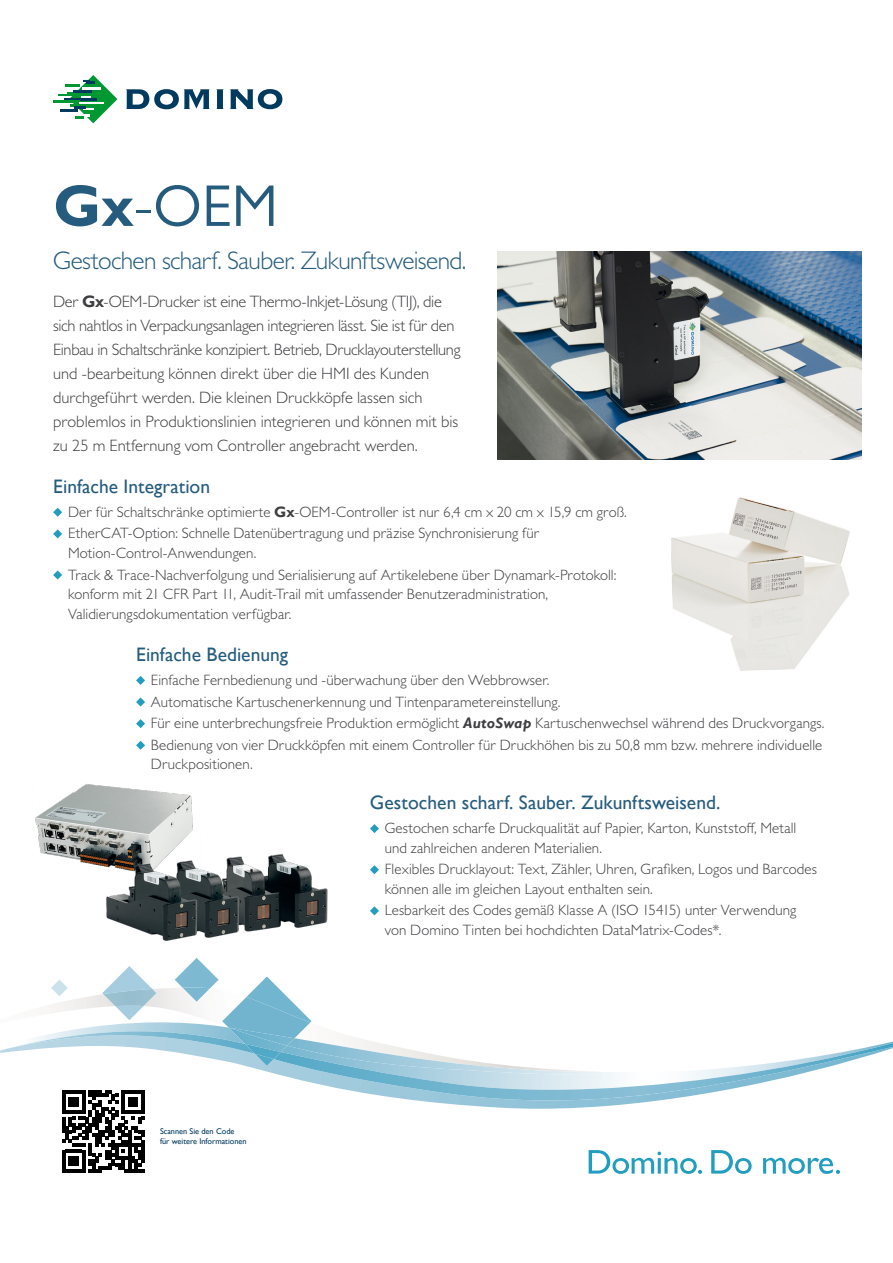
<style>
.page{position:relative;width:893px;height:1263px;background:#fff}
.page>*{position:absolute;margin:0;border:0;box-sizing:border-box;transform-origin:0 0}
.t1{font:59.25px "Gill Sans MT Pro";color:#255c7e}
.t2{font:300 25.5px "Gill Sans MT Pro";letter-spacing:-.025em;color:#255c7e}
.t3{font:19.5px "Gill Sans";color:#255c7e}
.t4{font:300 16.5px/24px "Gill Sans MT Pro";letter-spacing:-.005em;color:#3e3d40}
.t5{font:300 15px/21.6px "Gill Sans MT Pro";letter-spacing:.005em;color:#3e3d40}
.t6{font:8.25px/9.9px "Gill Sans";color:#003a5e}
.s1{font-family:"Gill Sans";font-weight:700}
.s2{font-family:"Gill Sans";font-weight:700;font-style:italic}
</style>
<div class="page">
<svg style="left:62px;top:1109px;width:83px;height:64px"></svg>
<svg style="left:217px;top:89px;width:6px;height:20px"></svg>
<svg style="left:230px;top:89px;width:52px;height:20px"></svg>
<svg style="left:126px;top:89px;width:83px;height:20px"></svg>
<hr style="left:53px;top:101px;width:27px;height:2px;background:#009833">
<svg style="left:58px;top:75px;width:59px;height:48px"></svg>
<img style="left:671px;top:497px;width:179px;height:174px">
<svg style="left:589px;top:1150px;width:251px;height:24px"></svg>
<svg style="left:62px;top:1100px;width:600px;height:9px"></svg>
<img style="left:62px;top:1041px;width:831px;height:59px">
<img style="left:0;top:706px;width:380px;height:365px">
<img style="left:497px;top:252px;width:365px;height:207px">
<svg style="left:53px;top:508px;width:9px;height:9px"></svg>
<svg style="left:53px;top:529px;width:9px;height:9px"></svg>
<svg style="left:53px;top:570px;width:9px;height:9px"></svg>
<svg style="left:136px;top:676px;width:9px;height:9px"></svg>
<svg style="left:136px;top:697px;width:9px;height:9px"></svg>
<svg style="left:136px;top:719px;width:9px;height:9px"></svg>
<svg style="left:136px;top:741px;width:9px;height:9px"></svg>
<svg style="left:370px;top:824px;width:9px;height:9px"></svg>
<svg style="left:370px;top:865px;width:9px;height:9px"></svg>
<svg style="left:370px;top:906px;width:9px;height:9px"></svg>
<h1 class="t1" style="left:53px;top:171px;width:227px"><span class="s1">Gx</span>-OEM</h1>
<h2 class="t2" style="left:53px;top:245px;width:415px">Gestochen scharf. Sauber. Zukunftsweisend.</h2>
<p class="t4" style="left:53px;top:289px;width:409px">Der <span class="s1">Gx</span>-OEM-Drucker ist eine Thermo-Inkjet-Lösung (TIJ), die sich nahtlos in Verpackungsanlagen integrieren lässt. Sie ist für den Einbau in Schaltschränke konzipiert. Betrieb, Drucklayouterstellung und -bearbeitung können direkt über die HMI des Kunden durchgeführt werden. Die kleinen Druckköpfe lassen sich problemlos in Produktionslinien integrieren und können mit bis zu 25 m Entfernung vom Controller angebracht werden.</p>
<h3 class="t3" style="left:53px;top:475px;width:158px">Einfache Integration</h3>
<p class="t5" style="left:68px;top:501px;width:560px">Der für Schaltschränke optimierte <span class="s1">Gx</span>-OEM-Controller ist nur 6,4 cm x 20 cm x 15,9 cm groß.<br>EtherCAT-Option: Schnelle Datenübertragung und präzise Synchronisierung für</p>
<p class="t5" style="left:68px;top:542px;width:550px">Motion-Control-Anwendungen.<br>Track &amp; Trace-Nachverfolgung und Serialisierung auf Artikelebene über Dynamark-Protokoll:</p>
<p class="t5" style="left:68px;top:584px;width:482px;line-height:19.5px">konform mit 21 CFR Part 11, Audit-Trail mit umfassender Benutzeradministration,<br>Validierungsdokumentation verfügbar.</p>
<h3 class="t3" style="left:136px;top:643px;width:154px">Einfache Bedienung</h3>
<p class="t5" style="left:151px;top:669px;width:675px">Einfache Fernbedienung und -überwachung über den Webbrowser.<br>Automatische Kartuschenerkennung und Tintenparametereinstellung.<br>Für eine unterbrechungsfreie Produktion ermöglicht <span class="s2">AutoSwap</span> Kartuschenwechsel während des Druckvorgangs.<br>Bedienung von vier Druckköpfen mit einem Controller für Druckhöhen bis zu 50,8 mm bzw. mehrere individuelle</p>
<p class="t5" style="left:151px;top:753px;width:103px">Druckpositionen.</p>
<h3 class="t3" style="left:370px;top:791px;width:352px">Gestochen scharf. Sauber. Zukunftsweisend.</h3>
<p class="t5" style="left:385px;top:818px;width:413px;line-height:19.5px">Gestochen scharfe Druckqualität auf Papier, Karton, Kunststoff, Metall und zahlreichen anderen Materialien.</p>
<p class="t5" style="left:385px;top:859px;width:434px;line-height:19.5px">Flexibles Drucklayout: Text, Zähler, Uhren, Grafiken, Logos und Barcodes können alle im gleichen Layout enthalten sein.</p>
<p class="t5" style="left:385px;top:900px;width:413px;line-height:19.5px">Lesbarkeit des Codes gemäß Klasse A (ISO 15415) unter Verwendung von Domino Tinten bei hochdichten DataMatrix-Codes*.</p>
<p class="t6" style="left:160px;top:1127px;width:88px">Scannen Sie den Code<br>für weitere Informationen</p>
</div>
